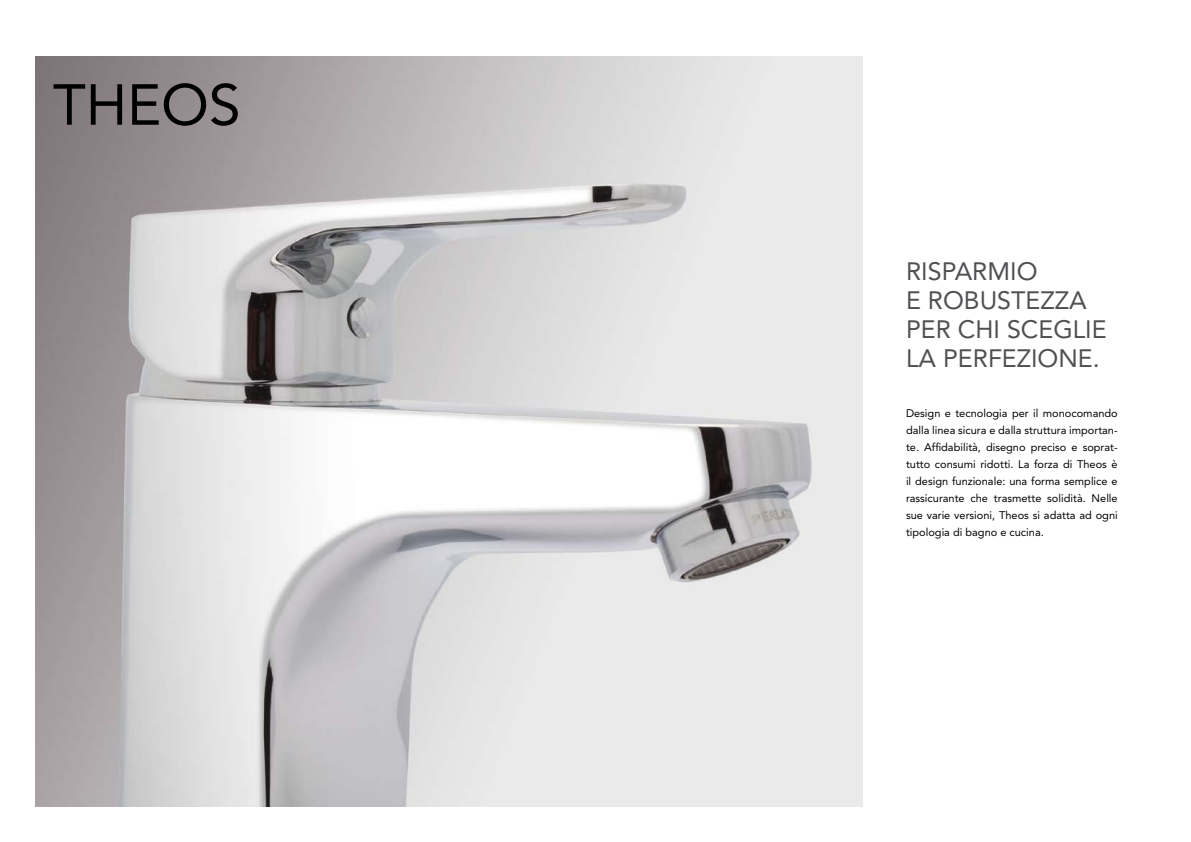
<style>
.page{position:relative;width:1191px;height:842px;background:#fff}
.page>*{position:absolute;margin:0;border:0;box-sizing:border-box;transform-origin:0 0}
.t1{font:57.2px "Avenir";color:#000}
.t2{font:25px/29px "Avenir";color:#504f53}
.t3{font:11px/17px "Avenir";color:#000;text-align:justify}
</style>
<div class="page">
<img style="left:35px;top:57px;width:827px;height:749px">
<h1 class="t1" style="left:53px;top:72px;width:189px">THEOS</h1>
<h2 class="t2" style="left:906px;top:256px;width:202px">RISPARMIO<br>E ROBUSTEZZA<br>PER CHI SCEGLIE<br>LA PERFEZIONE.</h2>
<p class="t3" style="left:906px;top:404px;width:213px">Design e tecnologia per il monocomando dalla linea sicura e dalla struttura importan&shy;te. Affidabilità, disegno preciso e soprat&shy;tutto consumi ridotti. La forza di Theos è il design funzionale: una forma semplice e rassicurante che trasmette solidità. Nelle sue varie versioni, Theos si adatta ad ogni tipologia di bagno e cucina.</p>
</div>
